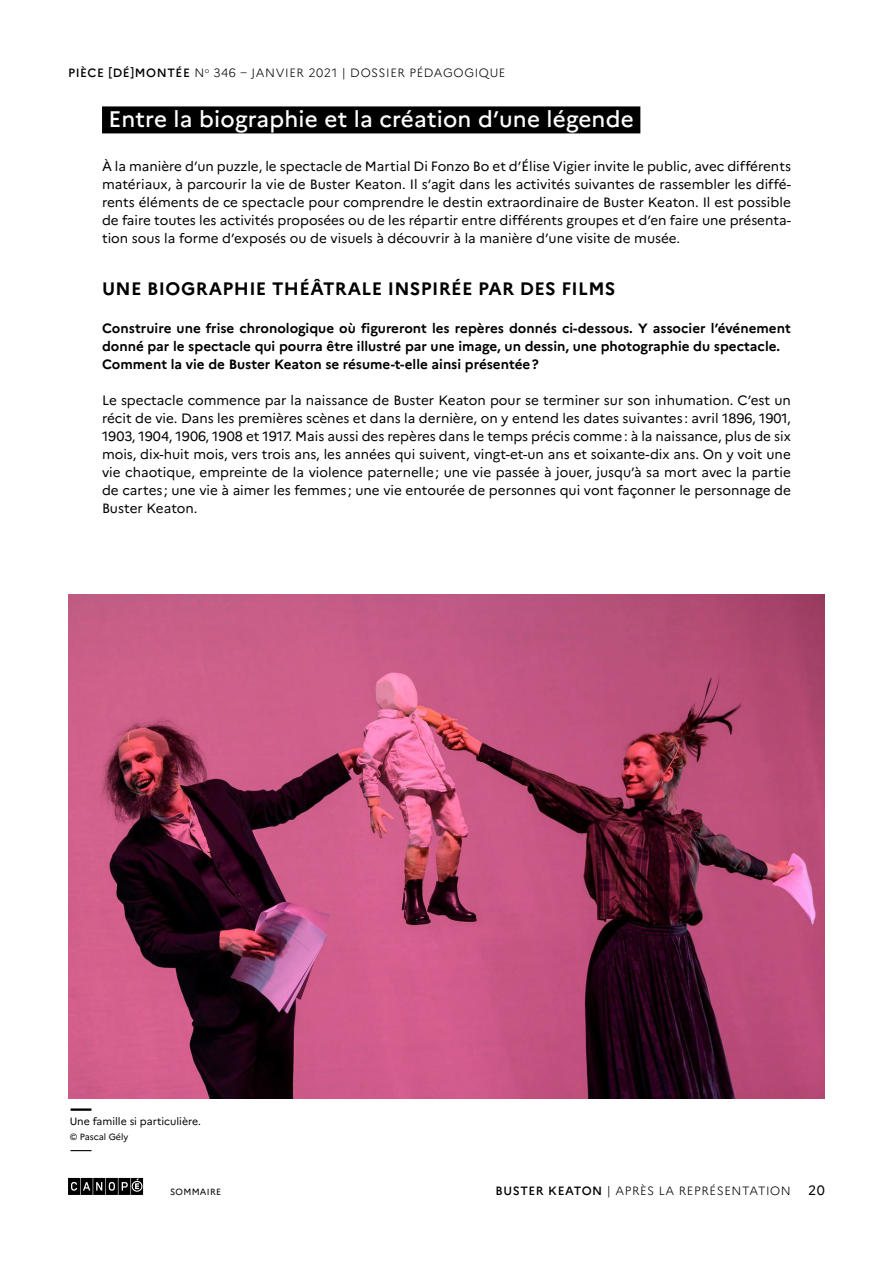
<style>
.page{position:relative;width:893px;height:1263px;background:#fff}
.page>*{position:absolute;margin:0;border:0;box-sizing:border-box;transform-origin:0 0}
.t1{font:500 22.5px "Marianne";letter-spacing:.01em;color:#fff}
.t2{font:700 21px "Marianne";color:#000;scale:2 1}
.t3{font:300 21px "Marianne";color:#000;scale:2 1}
.t4{font:700 18px "Marianne";letter-spacing:.02em;color:#000}
.t5{font:13.5px/18px "Marianne";color:#000;text-align:justify}
.t6{font:700 13.5px/18px "Marianne";color:#000}
.t7{font:300 12px "Marianne";letter-spacing:.05em;color:#000}
.t8{font:10.5px "Marianne";color:#000}
.t9{font:9px "Marianne";letter-spacing:.005em;color:#000}
.t10{font:9px "Marianne";letter-spacing:.03em;color:#000}
.s1{font-weight:500}
</style>
<div class="page">
<svg style="left:68px;top:1178px;width:75px;height:17px"></svg>
<div style="left:102px;top:106px;width:538px;height:27px;background:#000"></div>
<img style="left:68px;top:594px;width:756px;height:504px">
<p class="t7" style="left:68px;top:65px;width:439px"><span class="s1">PIÈCE [DÉ]MONTÉE</span> N<sup>O</sup> 346 – JANVIER 2021 | DOSSIER PÉDAGOGIQUE</p>
<h1 class="t1" style="left:108px;top:106px;width:527px">E ntre la biographie et la création d’une légende</h1>
<p class="t5" style="left:102px;top:157px;width:690px">À la manière d’un puzzle, le spectacle de Martial Di Fonzo Bo et d’Élise Vigier invite le public, avec différents matériaux, à parcourir la vie de Buster Keaton. Il s’agit dans les activités suivantes de rassembler les diffé&shy;rents éléments de ce spectacle pour comprendre le destin extraordinaire de Buster Keaton. Il est possible de faire toutes les activités proposées ou de les répartir entre différents groupes et d’en faire une présenta&shy;tion sous la forme d’exposés ou de visuels à découvrir à la manière d’une visite de musée.</p>
<h3 class="t4" style="left:102px;top:277px;width:515px">UNE BIOGRAPHIE THÉÂTRALE INSPIRÉE PAR DES FILMS</h3>
<p class="t6" style="left:102px;top:319px;width:690px">Construire une frise chronologique où figureront les repères donnés ci-dessous. Y associer l’événement donné par le spectacle qui pourra être illustré par une image, un dessin, une photographie du spectacle.<br>Comment la vie de Buster Keaton se résume-t-elle ainsi présentée?</p>
<p class="t5" style="left:102px;top:391px;width:690px">Le spectacle commence par la naissance de Buster Keaton pour se terminer sur son inhumation. C’est un récit de vie. Dans les premières scènes et dans la dernière, on y entend les dates suivantes : avril 1896, 1901, 1903, 1904, 1906, 1908 et 1917. Mais aussi des repères dans le temps précis comme: à la naissance, plus de six mois, dix-huit mois, vers trois ans, les années qui suivent, vingt-et-un ans et soixante-dix ans. On y voit une vie chaotique, empreinte de la violence paternelle; une vie passée à jouer, jusqu’à sa mort avec la partie de cartes ; une vie à aimer les femmes ; une vie entourée de personnes qui vont façonner le personnage de Buster Keaton.</p>
<h2 class="t2" style="left:70px;top:1094px;width:13px">–</h2>
<p class="t8" style="left:70px;top:1115px;width:133px">Une famille si particulière.</p>
<p class="t9" style="left:70px;top:1131px;width:60px">© Pascal Gély</p>
<h2 class="t3" style="left:70px;top:1136px;width:13px">–</h2>
<p class="t10" style="left:170px;top:1186px;width:52px">SOMMAIRE</p>
<p class="t7" style="left:495px;top:1183px;width:192px"><span class="s1">Buster Keaton</span> | APRÈS LA REPRÉSENTATI</p>
<p class="t7" style="left:770px;top:1183px;width:19px">ON</p>
<p class="t5" style="left:808px;top:1181px;width:18px">20</p>
</div>
